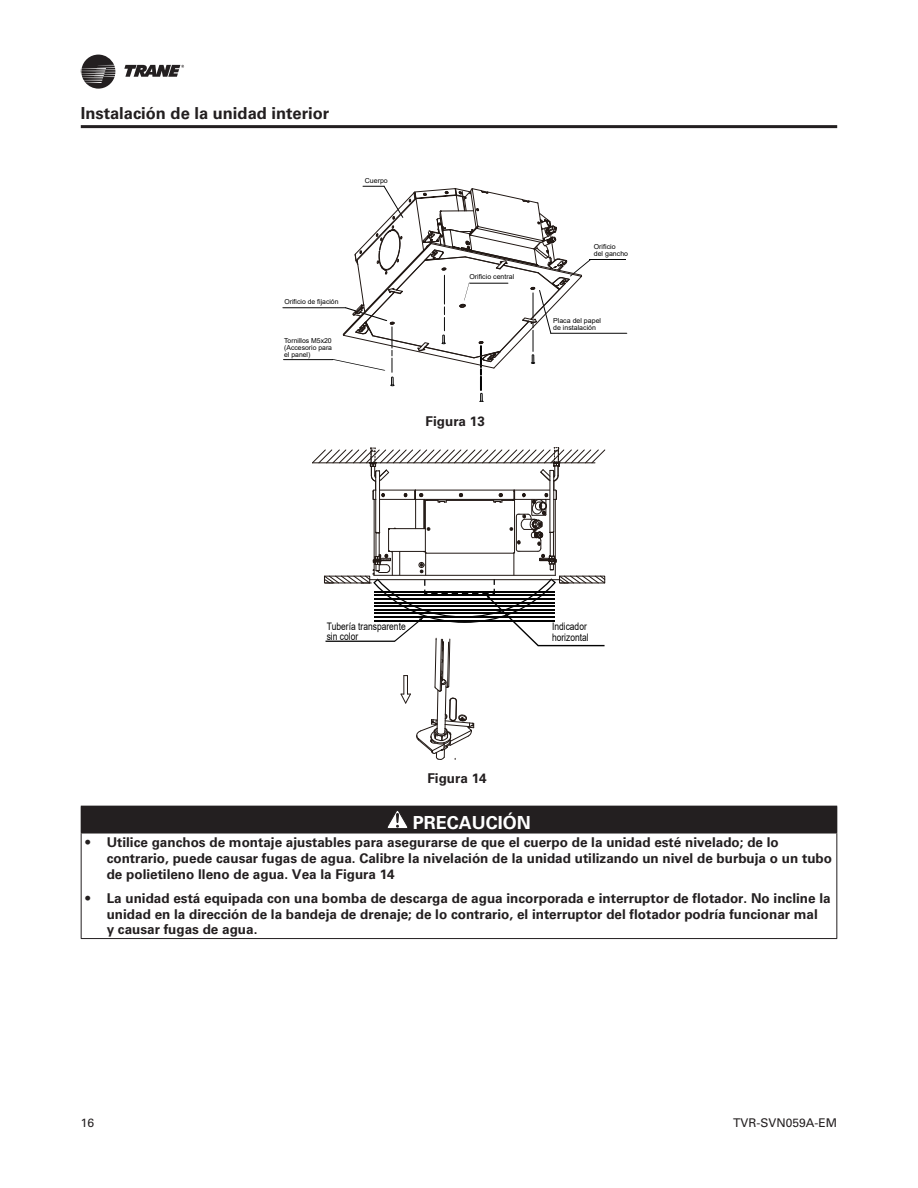
<style>
.page{position:relative;width:918px;height:1188px;background:#fff}
.page>*{position:absolute;margin:0;border:0;box-sizing:border-box;transform-origin:0 0}
.t1{font:700 18px "Univers LT Std";color:#fff}
.t2{font:700 16.5px "Univers LT Std";color:#231f20}
.t3{font:700 13.5px/15.8px "Univers LT Std";color:#231f20}
.t4{font:12px "Univers LT Std";color:#231f20}
.t5{font:10.35px/10.2px "Arial";color:#030303;scale:.82 1}
.t6{font:6.9px/6.9px "Arial";color:#030303}
</style>
<div class="page">
<svg style="left:124px;top:64px;width:60px;height:13px"></svg>
<svg style="left:81px;top:54px;width:34px;height:35px"></svg>
<hr style="left:81px;top:125px;width:756px;height:3px;background:#231f20">
<hr style="left:550px;top:333px;width:77px;height:1px;background:#030303">
<hr style="left:590px;top:259px;width:36px;height:1px;background:#030303">
<svg style="left:282px;top:186px;width:309px;height:216px"></svg>
<svg style="left:312px;top:447px;width:293px;height:313px"></svg>
<div style="left:81px;top:806px;width:756px;height:27px;background:#231f20"></div>
<hr style="left:81px;top:833px;width:756px;height:1px;background:#231f20">
<hr style="left:81px;top:833px;width:1px;height:105px;background:#231f20">
<hr style="left:836px;top:833px;width:1px;height:105px;background:#231f20">
<hr style="left:81px;top:938px;width:756px;height:1px;background:#231f20">
<svg style="left:387px;top:811px;width:21px;height:18px"></svg>
<p class="t2" style="left:81px;top:103px;width:250px">Instalación de la unidad interior</p>
<p class="t6" style="left:365px;top:177px;width:25px">Cuerpo</p>
<p class="t6" style="left:284px;top:299px;width:56px">Orificio de fijación</p>
<p class="t6" style="left:284px;top:337px;width:49px;text-align:justify">Tornillos M5x20 (Accesorio para el panel)</p>
<p class="t6" style="left:469px;top:273px;width:46px">Orificio central</p>
<p class="t3" style="left:426px;top:414px;width:61px">Figura 13</p>
<p class="t6" style="left:594px;top:244px;width:36px">Orificio<br>del gancho</p>
<p class="t6" style="left:553px;top:317px;width:49px">Placa del papel de instalación</p>
<p class="t5" style="left:327px;top:621px;width:98px">Tubería transparente sin color</p>
<p class="t5" style="left:552px;top:622px;width:46px">Indicador horizontal</p>
<p class="t3" style="left:427px;top:770px;width:61px">Figura 14</p>
<p class="t1" style="left:413px;top:812px;width:120px">PRECAUCIÓN</p>
<p class="t3" style="left:107px;top:835px;width:727px;text-indent:-21px">• Utilice ganchos de montaje ajustables para asegurarse de que el cuerpo de la unidad esté nivelado; de lo contrario, puede causar fugas de agua. Calibre la nivelación de la unidad utilizando un nivel de burbuja o un tubo de polietileno lleno de agua. Vea la Figura 14</p>
<p class="t3" style="left:107px;top:890px;width:725px;text-indent:-21px">• La unidad está equipada con una bomba de descarga de agua incorporada e interruptor de flotador. No incline la unidad en la dirección de la bandeja de drenaje; de lo contrario, el interruptor del flotador podría funcionar mal<br>y causar fugas de agua.</p>
<p class="t4" style="left:81px;top:1116px;width:15px">16</p>
<p class="t4" style="left:733px;top:1116px;width:106px">TVR-SVN059A-EM</p>
</div>
